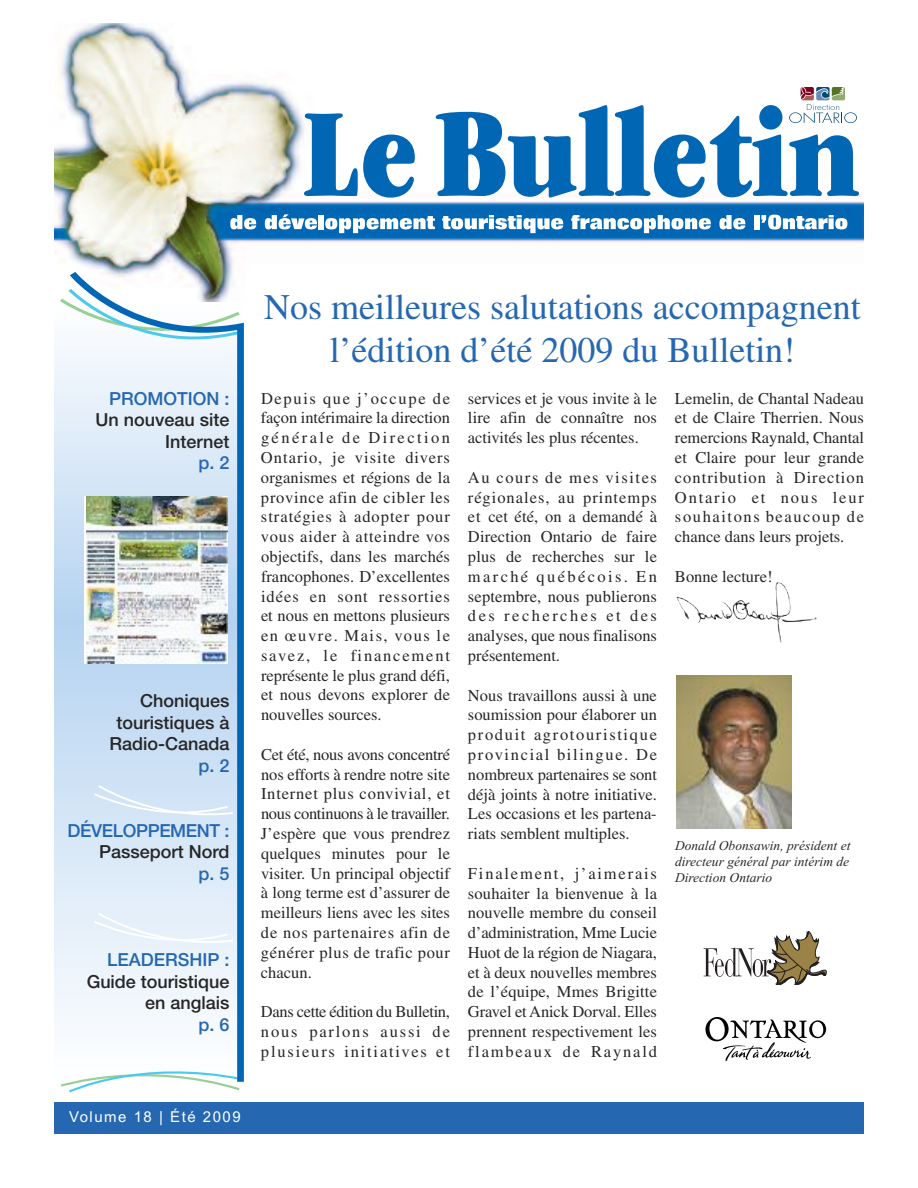
<style>
.page{position:relative;width:918px;height:1188px;background:#fff}
.page>*{position:absolute;margin:0;border:0;box-sizing:border-box;transform-origin:0 0}
.t1{font:36px/43.2px "Times";color:#2567b0;text-align:center}
.t2{font:500 18px/21.6px "Helvetica Neue";color:#272627;text-align:right}
.t3{font:500 18px "Helvetica Neue";color:#2567b0}
.t4{font:500 18px "Helvetica Neue";letter-spacing:-.02em;color:#2567b0}
.t5{font:16.5px/19.8px "Times";color:#272627;text-align:justify}
.t6{font:15px "Arial";letter-spacing:.1em;color:#fff}
.t7{font:italic 13.5px/16.2px "Times New Roman";color:#272627;text-align:justify}
</style>
<div class="page">
<img style="left:676px;top:582px;width:115px;height:61px">
<img style="left:54px;top:23px;width:809px;height:249px">
<svg style="left:230px;top:215px;width:26px;height:14px"></svg>
<svg style="left:265px;top:214px;width:52px;height:15px"></svg>
<div style="left:319px;top:215px;width:5px;height:14px;background:#fff"></div>
<svg style="left:325px;top:216px;width:110px;height:17px"></svg>
<svg style="left:442px;top:215px;width:121px;height:18px"></svg>
<svg style="left:571px;top:215px;width:140px;height:18px"></svg>
<svg style="left:720px;top:215px;width:25px;height:14px"></svg>
<div style="left:754px;top:215px;width:5px;height:14px;background:#fff"></div>
<svg style="left:761px;top:215px;width:86px;height:15px"></svg>
<svg style="left:304px;top:113px;width:111px;height:85px"></svg>
<svg style="left:436px;top:87px;width:423px;height:111px"></svg>
<div style="left:54px;top:1102px;width:810px;height:32px;background:#2567b0"></div>
<svg style="left:705px;top:1017px;width:121px;height:44px"></svg>
<svg style="left:704px;top:932px;width:123px;height:53px"></svg>
<img style="left:676px;top:675px;width:115px;height:153px">
<div style="left:54px;top:618px;width:189px;height:466px;background:linear-gradient(to bottom,#b5d3f0,#fff)"></div>
<div style="left:54px;top:305px;width:189px;height:318px;background:linear-gradient(to bottom,#feffff,#b5d2f0)"></div>
<svg style="left:60px;top:298px;width:6px;height:60px"></svg>
<svg style="left:60px;top:1059px;width:180px;height:34px"></svg>
<svg style="left:66px;top:272px;width:178px;height:816px"></svg>
<svg style="left:85px;top:496px;width:143px;height:168px"></svg>
<img style="left:87px;top:496px;width:140px;height:168px">
<svg style="left:93px;top:779px;width:147px;height:46px;background:#d1e3f5"></svg>
<svg style="left:93px;top:907px;width:147px;height:46px;background:#e3eef9"></svg>
<p class="t3" style="left:109px;top:392px;width:122px">PROMOTION :</p>
<p class="t2" style="left:96px;top:411px;width:135px">Un nouveau site<br>Internet</p>
<p class="t3" style="left:199px;top:457px;width:32px">p. 2</p>
<p class="t2" style="left:110px;top:692px;width:121px">Choniques touristiques à<br>Radio-Canada</p>
<p class="t3" style="left:199px;top:759px;width:32px">p. 2</p>
<p class="t4" style="left:68px;top:824px;width:163px">DÉVELOPPEMENT :</p>
<p class="t2" style="left:99px;top:843px;width:132px">Passeport Nord</p>
<p class="t3" style="left:199px;top:867px;width:32px">p. 5</p>
<p class="t3" style="left:107px;top:953px;width:124px">LEADERSHIP :</p>
<p class="t2" style="left:87px;top:972px;width:144px">Guide touristique en anglais</p>
<p class="t3" style="left:199px;top:1018px;width:32px">p. 6</p>
<p class="t6" style="left:69px;top:1108px;width:173px">Volume 18 | Été 2009</p>
<h1 class="t1" style="left:264px;top:289px;width:598px">Nos meilleures salutations accompagnent l’édition d’été 2009 du Bulletin!</h1>
<p class="t5" style="left:261px;top:390px;width:191px">Depuis que j’occupe de façon intérimaire la direction générale de Direction Ontario, je visite divers organismes et régions de la province afin de cibler les stratégies à adopter pour vous aider à atteindre vos objectifs, dans les marchés francophones. D’excellentes idées en sont ressorties et nous en mettons plusieurs en œuvre. Mais, vous le savez, le financement représente le plus grand défi, et nous devons explorer de nouvelles sources.</p>
<p class="t5" style="left:261px;top:746px;width:191px">Cet été, nous avons concentré nos efforts à rendre notre site Internet plus convivial, et nous continuons à le travailler.<br>J’espère que vous prendrez quelques minutes pour le visiter. Un principal objectif à long terme est d’assurer de meilleurs liens avec les sites de nos partenaires afin de générer plus de trafic pour chacun.</p>
<p class="t5" style="left:261px;top:1004px;width:191px">Dans cette édition du Bulletin, nous parlons aussi de plusieurs initiatives et</p>
<p class="t5" style="left:468px;top:390px;width:191px">services et je vous invite à le lire afin de connaître nos activités les plus récentes.</p>
<p class="t5" style="left:468px;top:469px;width:191px">Au cours de mes visites régionales, au printemps et cet été, on a demandé à Direction Ontario de faire plus de recherches sur le marché québécois. En septembre, nous publierons des recherches et des analyses, que nous finalisons présentement.</p>
<p class="t5" style="left:468px;top:687px;width:191px">Nous travaillons aussi à une soumission pour élaborer un produit agrotouristique provincial bilingue. De nombreux partenaires se sont déjà joints à notre initiative.<br>Les occasions et les partena&shy;riats semblent multiples.</p>
<p class="t5" style="left:468px;top:865px;width:191px">Finalement, j’aimerais souhaiter la bienvenue à la nouvelle membre du conseil d’administration, Mme Lucie Huot de la région de Niagara, et à deux nouvelles membres de l’équipe, Mmes Brigitte Gravel et Anick Dorval. Elles prennent respectivement les flambeaux de Raynald</p>
<p class="t5" style="left:675px;top:390px;width:191px">Lemelin, de Chantal Nadeau et de Claire Therrien. Nous remercions Raynald, Chantal et Claire pour leur grande contribution à Direction Ontario et nous leur souhaitons beaucoup de chance dans leurs projets.</p>
<p class="t5" style="left:675px;top:568px;width:99px">Bonne lecture!</p>
<p class="t7" style="left:675px;top:837px;width:177px">Donald Obonsawin, président et directeur général par intérim de Direction Ontario</p>
</div>
